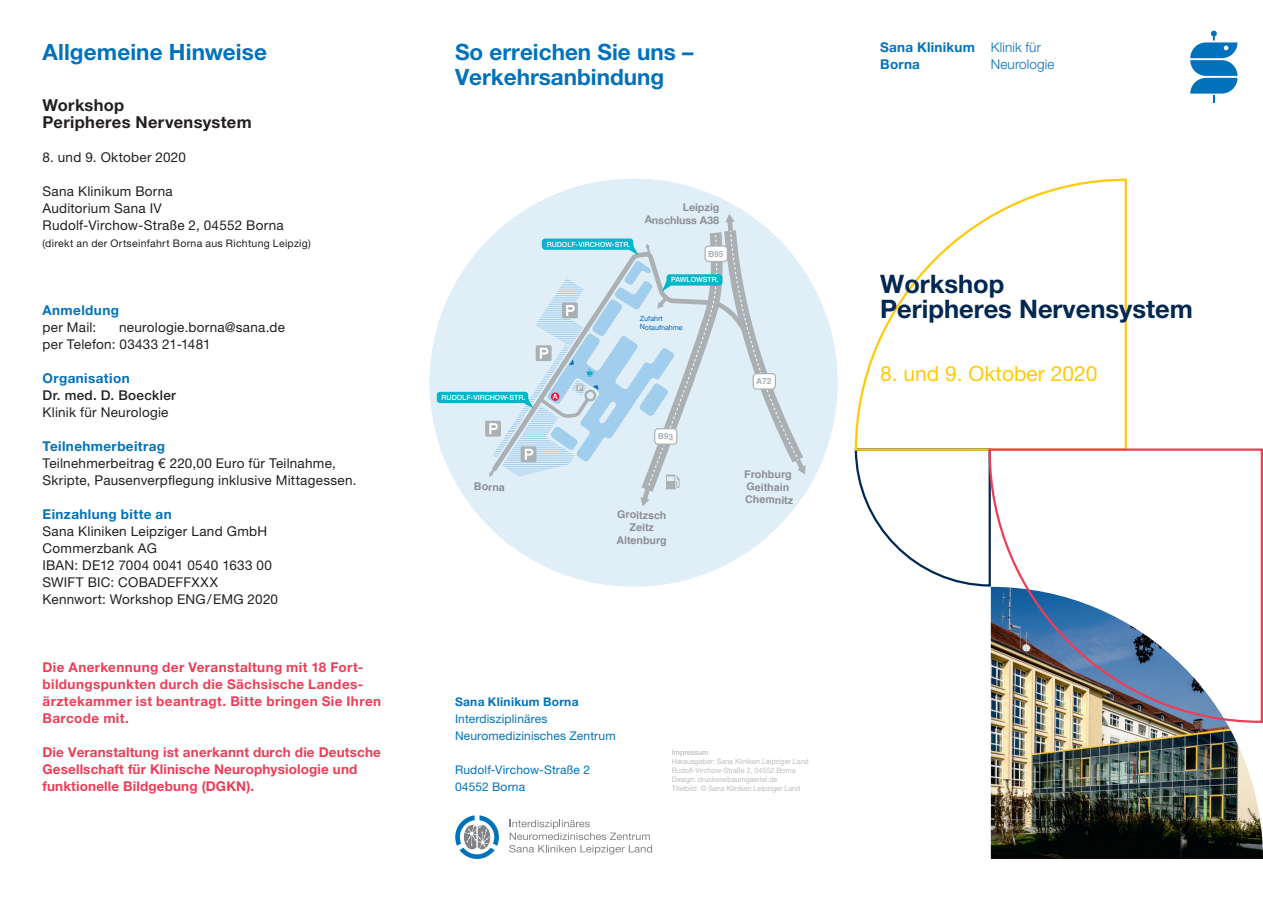
<style>
.page{position:relative;width:1263px;height:910px;background:#fff}
.page>*{position:absolute;margin:0;border:0;box-sizing:border-box;transform-origin:0 0}
.t1{font:700 25.5px/25.5px "Helvetica Neue LT Pro";color:#002853}
.t2{font:700 22.5px/25.5px "Helvetica Neue LT Pro";color:#0072bc}
.t3{font:21px "Helvetica Neue LT Pro";color:#feca0a}
.t4{font:700 16.5px/17px "Helvetica Neue LT Pro";letter-spacing:.02em;color:#231f20}
.t5{font:13.5px/17px "Helvetica Neue LT Pro";letter-spacing:.02em;color:#231f20}
.t6{font:700 13.5px/17px "Helvetica Neue LT Pro";letter-spacing:.025em;color:#ee3d56}
.t7{font:700 13.5px/17px "Helvetica Neue LT Pro";letter-spacing:.03em;color:#0072bc}
.t8{font:300 13.5px/17px "Helvetica Neue LT Pro";letter-spacing:.01em;color:#0072bc}
.t9{font:500 13.5px "Helvetica Neue LT Pro";letter-spacing:.025em;color:#231f20}
.t10{font:12px/17px "Helvetica Neue LT Pro";letter-spacing:.015em;color:#0072bc}
.t11{font:700 12px "Helvetica Neue LT Pro";letter-spacing:.025em;color:#0072bc}
.t12{font:700 10.65px/12.8px "Helvetica";color:#8b9094}
.t13{font:700 10.65px/12.9px "Helvetica Neue";color:#8b9094;text-align:right}
.t14{font:10.5px "Helvetica Neue LT Pro";letter-spacing:.03em;color:#231f20}
.t15{font:700 8.4px "Helvetica";color:#abb0b3}
.t16{font:7.5px/9px "Helvetica Neue LT Pro";color:#bcbdc0;scale:.95 1}
.t17{font:500 7.5px "Helvetica Neue LT Pro";color:#bcbdc0;scale:.95 1}
.t18{font:500 7.05px "Helvetica Neue";color:#fff}
.t19{font:7.05px/8.2px "Helvetica Neue";color:#0666b3}
</style>
<div class="page">
<div style="left:429px;top:179px;width:409px;height:408px;background:#e0eef8;border-radius:50%"></div>
<div style="left:437px;top:392px;width:91px;height:11px;background:#02b6ca;border-radius:3px"></div>
<svg style="left:509px;top:820px;width:143px;height:34px"></svg>
<svg style="left:455px;top:815px;width:44px;height:44px"></svg>
<svg style="left:854px;top:452px;width:133px;height:135px"></svg>
<svg style="left:854px;top:178px;width:273px;height:274px"></svg>
<img style="left:991px;top:724px;width:272px;height:135px">
<svg style="left:987px;top:447px;width:276px;height:277px"></svg>
<svg style="left:1190px;top:31px;width:47px;height:72px"></svg>
<svg style="left:485px;top:214px;width:329px;height:292px"></svg>
<h2 class="t2" style="left:43px;top:41px;width:226px">Allgemeine Hinweise</h2>
<p class="t4" style="left:43px;top:98px;width:211px">Workshop<br>Peripheres Nervensystem</p>
<p class="t5" style="left:43px;top:150px;width:145px">8. und 9. Oktober 2020</p>
<p class="t5" style="left:43px;top:184px;width:243px">Sana Klinikum Borna<br>Auditorium Sana IV<br>Rudolf-Virchow-Straße 2, 04552 Borna</p>
<p class="t14" style="left:43px;top:239px;width:270px">(direkt an der Ortseinfahrt Borna aus Richtung Leipzig)</p>
<p class="t7" style="left:43px;top:303px;width:78px">Anmeldung</p>
<p class="t5" style="left:43px;top:320px;width:55px">per Mail:</p>
<p class="t5" style="left:43px;top:320px;width:244px;text-indent:76px">neurologie.borna@sana.de per Telefon: 03433 21-1481</p>
<p class="t7" style="left:43px;top:371px;width:89px">Organisation</p>
<p class="t9" style="left:43px;top:390px;width:135px">Dr. med. D. Boeckler</p>
<p class="t5" style="left:43px;top:405px;width:127px">Klinik für Neurologie</p>
<p class="t7" style="left:43px;top:439px;width:124px">Teilnehmerbeitrag</p>
<p class="t5" style="left:43px;top:456px;width:315px">Teilnehmerbeitrag € 220,00 Euro für Teilnahme,<br>Skripte, Pausenverpflegung inklusive Mittagessen.</p>
<p class="t7" style="left:43px;top:507px;width:131px">Einzahlung bitte an</p>
<p class="t5" style="left:43px;top:524px;width:237px">Sana Kliniken Leipziger Land GmbH<br>Commerzbank AG<br>IBAN: DE12 7004 0041 0540 1633 00<br>SWIFT BIC: COBADEFFXXX<br>Kennwort: Workshop ENG/EMG 2020</p>
<p class="t6" style="left:43px;top:660px;width:340px">Die Anerkennung der Veranstaltung mit 18 Fort&shy;bildungspunkten durch die Sächsische Landes&shy;ärztekammer ist beantragt. Bitte bringen Sie Ihren Barcode mit.</p>
<p class="t6" style="left:43px;top:745px;width:340px">Die Veranstaltung ist anerkannt durch die Deutsche<br>Gesellschaft für Klinische Neurophysiologie und funktionelle Bildgebung (DGKN).</p>
<h2 class="t2" style="left:455px;top:41px;width:240px">So erreichen Sie uns –<br>Verkehrsanbindung</h2>
<p class="t18" style="left:547px;top:240px;width:85px">RUDOLF-VIRCHOW-STR.</p>
<p class="t13" style="left:645px;top:200px;width:76px;rotate:1deg">Leipzig<br>Anschluss A38</p>
<p class="t15" style="left:708px;top:250px;width:17px">B95</p>
<p class="t18" style="left:671px;top:275px;width:49px">PAWLOWSTR.</p>
<p class="t19" style="left:640px;top:314px;width:44px;rotate:1deg">Zufahrt<br>Notaufnahme</p>
<p class="t18" style="left:442px;top:393px;width:85px">RUDOLF-VIRCHOW-STR.</p>
<p class="t15" style="left:756px;top:378px;width:17px">A72</p>
<p class="t12" style="left:474px;top:481px;width:32px;rotate:1deg">Borna</p>
<p class="t12" style="left:617px;top:509px;width:52px;text-align:center;rotate:1deg">Groitzsch<br>Zeitz<br>Altenburg</p>
<p class="t12" style="left:744px;top:468px;width:51px;rotate:1deg">Frohburg<br>Geithain<br>Chemnitz</p>
<p class="t11" style="left:455px;top:697px;width:125px">Sana Klinikum Borna</p>
<p class="t10" style="left:455px;top:711px;width:162px">Interdisziplinäres<br>Neuromedizinisches Zentrum</p>
<p class="t10" style="left:455px;top:762px;width:136px">Rudolf-Virchow-Straße 2<br>04552 Borna</p>
<p class="t17" style="left:672px;top:749px;width:40px">Impressum</p>
<p class="t16" style="left:672px;top:757px;width:146px">Herausgeber: Sana Kliniken Leipziger Land Rudolf-Virchow-Straße 2, 04552 Borna Design: druckereibaumgaertel.de<br>Titelbild: © Sana Kliniken Leipziger Land</p>
<p class="t7" style="left:880px;top:40px;width:96px">Sana Klinikum<br>Borna</p>
<p class="t8" style="left:991px;top:40px;width:65px">Klinik für<br>Neurologie</p>
<h1 class="t1" style="left:880px;top:274px;width:314px">Workshop<br>Peripheres Nervensystem</h1>
<h3 class="t3" style="left:880px;top:366px;width:219px">8. und 9. Oktober 2020</h3>
</div>
